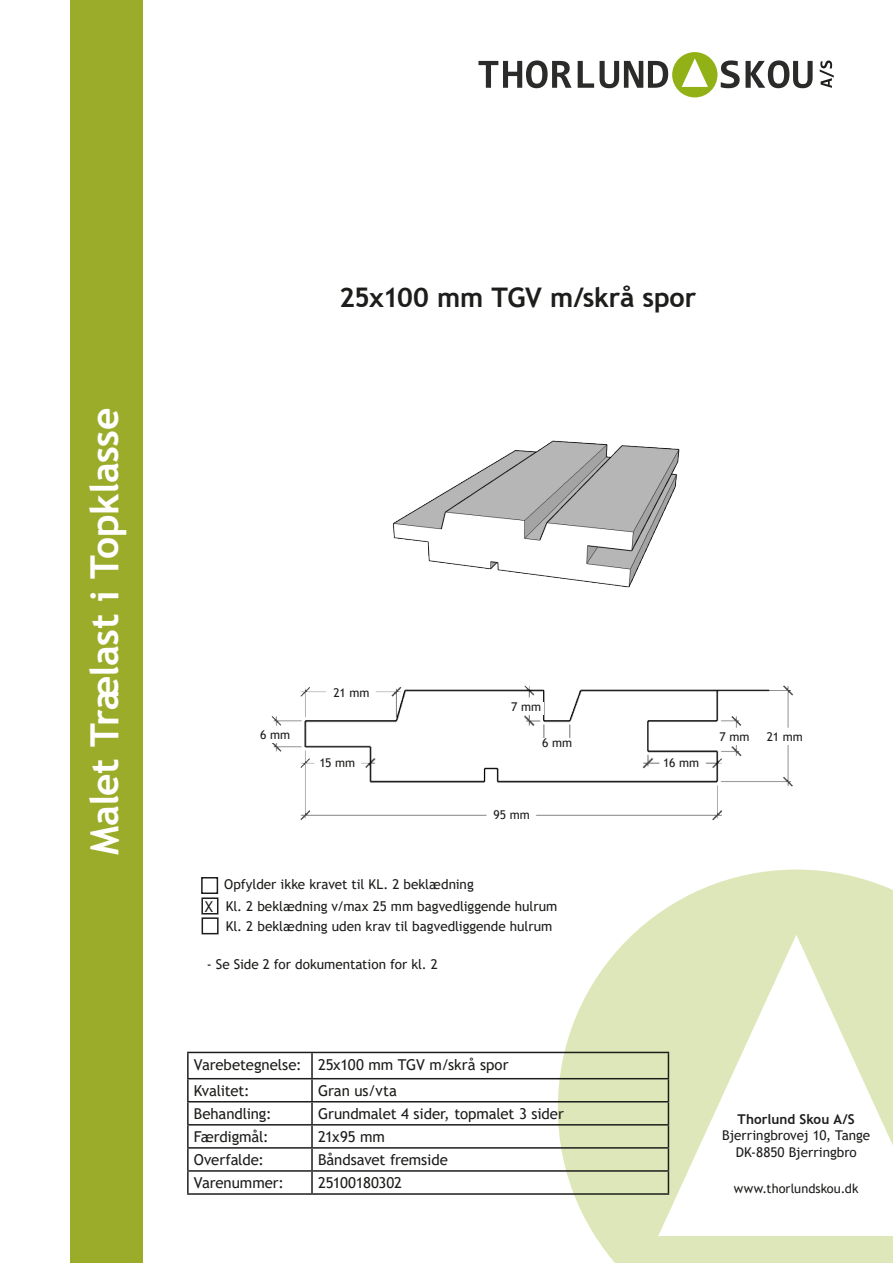
<style>
.page{position:relative;width:893px;height:1263px;background:#fff}
.page>*{position:absolute;margin:0;border:0;box-sizing:border-box;transform-origin:0 0}
.t1{font:700 39px "Trebuchet MS";letter-spacing:-.015em;color:#fff}
.Profil_navn{font:700 27px "Trebuchet MS";letter-spacing:-.01em;color:#1d1d1b}
.Profil_info{font:15px "Trebuchet MS";letter-spacing:-.01em;color:#1d1d1b}
.Profil_info-2{font:13.5px/16.2px "Trebuchet MS";color:#1d1d1b;text-align:center}
.t2{font:700 13.5px "Trebuchet MS";letter-spacing:.005em;color:#1d1d1b}
.t3{font:12.75px "Trebuchet MS";letter-spacing:.005em;color:#1d1d1b}
.Profil_info-3{font:12.15px "Trebuchet MS";letter-spacing:.005em;color:#1d1d1b}
</style>
<div class="page">
<svg style="left:558px;top:875px;width:335px;height:388px;fill:#dee7b9"></svg>
<svg style="left:658px;top:935px;width:235px;height:301px"></svg>
<div style="left:70px;top:0;width:72px;height:1263px;background:#9bac2a"></div>
<div style="left:672px;top:52px;width:45px;height:45px;background:#92b116;border-radius:50%"></div>
<svg style="left:478px;top:60px;width:94px;height:28px"></svg>
<svg style="left:578px;top:61px;width:16px;height:27px"></svg>
<svg style="left:600px;top:61px;width:68px;height:27px"></svg>
<svg style="left:721px;top:60px;width:92px;height:28px"></svg>
<svg style="left:820px;top:61px;width:14px;height:27px"></svg>
<svg style="left:682px;top:58px;width:26px;height:29px"></svg>
<img style="left:218px;top:685px;width:628px;height:219px">
<hr style="left:187px;top:1052px;width:125px;height:1px;background:#1d1d1b">
<hr style="left:187px;top:1053px;width:2px;height:25px;background:#1d1d1b">
<hr style="left:312px;top:1052px;width:357px;height:1px;background:#1d1d1b">
<hr style="left:311px;top:1053px;width:2px;height:25px;background:#1d1d1b">
<hr style="left:187px;top:1078px;width:125px;height:1px;background:#1d1d1b">
<hr style="left:187px;top:1079px;width:2px;height:22px;background:#1d1d1b">
<hr style="left:312px;top:1078px;width:357px;height:1px;background:#1d1d1b">
<hr style="left:311px;top:1079px;width:2px;height:22px;background:#1d1d1b">
<hr style="left:187px;top:1101px;width:125px;height:1px;background:#1d1d1b">
<hr style="left:187px;top:1102px;width:2px;height:22px;background:#1d1d1b">
<hr style="left:312px;top:1101px;width:357px;height:1px;background:#1d1d1b">
<hr style="left:311px;top:1102px;width:2px;height:22px;background:#1d1d1b">
<hr style="left:187px;top:1124px;width:125px;height:1px;background:#1d1d1b">
<hr style="left:187px;top:1125px;width:2px;height:22px;background:#1d1d1b">
<hr style="left:312px;top:1124px;width:357px;height:1px;background:#1d1d1b">
<hr style="left:311px;top:1125px;width:2px;height:22px;background:#1d1d1b">
<hr style="left:187px;top:1147px;width:125px;height:1px;background:#1d1d1b">
<hr style="left:187px;top:1148px;width:2px;height:22px;background:#1d1d1b">
<hr style="left:312px;top:1147px;width:357px;height:1px;background:#1d1d1b">
<hr style="left:311px;top:1148px;width:2px;height:22px;background:#1d1d1b">
<hr style="left:187px;top:1170px;width:125px;height:2px;background:#1d1d1b">
<hr style="left:187px;top:1172px;width:2px;height:21px;background:#1d1d1b">
<hr style="left:312px;top:1170px;width:357px;height:2px;background:#1d1d1b">
<hr style="left:311px;top:1172px;width:2px;height:21px;background:#1d1d1b">
<svg style="left:668px;top:1053px;width:1px;height:140px"></svg>
<hr style="left:187px;top:1193px;width:125px;height:2px;background:#1d1d1b">
<hr style="left:312px;top:1193px;width:357px;height:2px;background:#1d1d1b">
<div style="left:201px;top:877px;width:17px;height:17px;border:2px solid #1d1d1b"></div>
<div style="left:201px;top:897px;width:17px;height:17px;border:2px solid #1d1d1b"></div>
<div style="left:202px;top:917px;width:17px;height:17px;border:2px solid #1d1d1b"></div>
<div style="left:226px;top:901px;width:331px;height:16px;background:#fff"></div>
<div style="left:488px;top:810px;width:47px;height:13px;background:#fff"></div>
<div style="left:762px;top:732px;width:46px;height:13px;background:#fff"></div>
<div style="left:711px;top:732px;width:47px;height:13px;background:#fff"></div>
<div style="left:662px;top:758px;width:38px;height:13px;background:#fff"></div>
<div style="left:318px;top:758px;width:38px;height:12px;background:#fff"></div>
<div style="left:328px;top:688px;width:47px;height:12px;background:#fff"></div>
<div style="left:258px;top:730px;width:34px;height:13px;background:#fff"></div>
<div style="left:536px;top:738px;width:42px;height:13px;background:#fff"></div>
<div style="left:509px;top:702px;width:34px;height:12px;background:#fff"></div>
<img style="left:392px;top:440px;width:288px;height:148px">
<h1 class="t1" style="left:80px;top:855px;width:449px;rotate:-90deg">Malet Trælast i Topklasse</h1>
<p class="Profil_navn" style="left:339px;top:280px;width:359px">25x100 mm TGV m/skrå spor</p>
<p class="Profil_info-3" style="left:260px;top:727px;width:32px">6 mm</p>
<p class="Profil_info-3" style="left:334px;top:685px;width:38px">21 mm</p>
<p class="Profil_info-3" style="left:511px;top:699px;width:32px">7 mm</p>
<p class="Profil_info-3" style="left:542px;top:735px;width:32px">6 mm</p>
<p class="Profil_info-3" style="left:319px;top:755px;width:37px">15 mm</p>
<p class="Profil_info-3" style="left:663px;top:755px;width:37px">16 mm</p>
<p class="Profil_info-3" style="left:494px;top:807px;width:38px">95 mm</p>
<p class="Profil_info-3" style="left:719px;top:729px;width:32px">7 mm</p>
<p class="Profil_info-3" style="left:767px;top:729px;width:38px">21 mm</p>
<p class="Profil_info-2" style="left:224px;top:876px;width:251px">Opfylder ikke kravet til KL. 2 beklædning</p>
<p class="Profil_info-2" style="left:226px;top:898px;width:333px">Kl. 2 beklædning v/max 25 mm bagvedliggende hulrum</p>
<p class="Profil_info-2" style="left:226px;top:918px;width:328px">Kl. 2 beklædning uden krav til bagvedliggende hulrum</p>
<p class="Profil_info-2" style="left:207px;top:956px;width:233px">- Se Side 2 for dokumentation for kl. 2</p>
<p class="Profil_info" style="left:205px;top:897px;width:10px">X</p>
<p class="Profil_info" style="left:194px;top:1055px;width:109px">Varebetegnelse:</p>
<p class="Profil_info" style="left:318px;top:1055px;width:192px">25x100 mm TGV m/skrå spor</p>
<p class="Profil_info" style="left:194px;top:1081px;width:57px">Kvalitet:</p>
<p class="Profil_info" style="left:318px;top:1081px;width:80px">Gran us/vta</p>
<p class="Profil_info" style="left:194px;top:1104px;width:79px">Behandling:</p>
<p class="Profil_info" style="left:318px;top:1104px;width:247px">Grundmalet 4 sider, topmalet 3 sider</p>
<p class="Profil_info" style="left:194px;top:1127px;width:76px">Færdigmål:</p>
<p class="Profil_info" style="left:318px;top:1127px;width:68px">21x95 mm</p>
<p class="Profil_info" style="left:194px;top:1150px;width:72px">Overfalde:</p>
<p class="Profil_info" style="left:318px;top:1150px;width:131px">Båndsavet fremside</p>
<p class="Profil_info" style="left:194px;top:1173px;width:92px">Varenummer:</p>
<p class="Profil_info" style="left:318px;top:1173px;width:86px">25100180302</p>
<p class="t2" style="left:738px;top:1111px;width:119px">Thorlund Skou A/S</p>
<p class="Profil_info-2" style="left:722px;top:1127px;width:150px">Bjerringbrovej 10, Tange<br>DK-8850 Bjerringbro</p>
<p class="t3" style="left:734px;top:1181px;width:126px">www.thorlundskou.dk</p>
</div>
